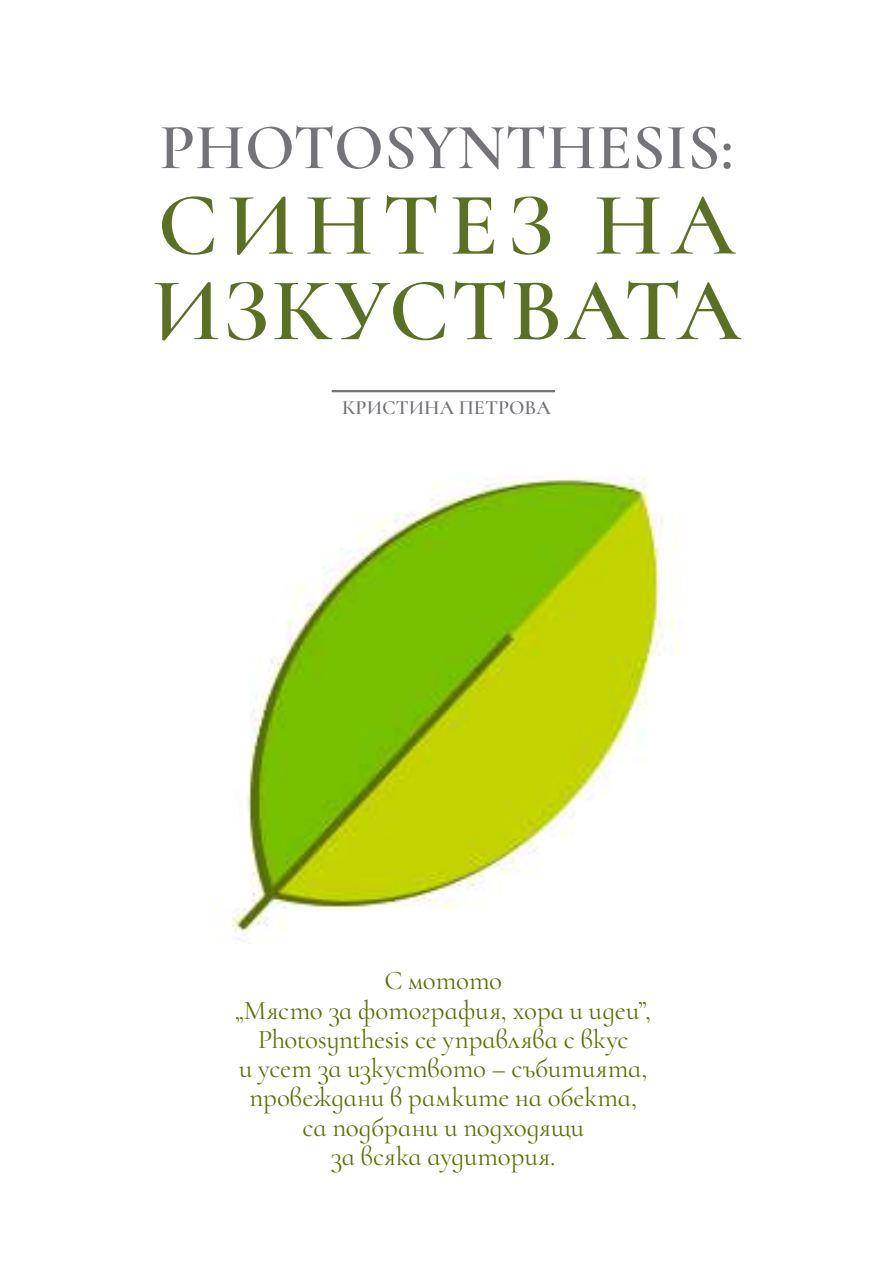
<style>
.page{position:relative;width:893px;height:1276px;background:#fff}
.page>*{position:absolute;margin:0;border:0;box-sizing:border-box;transform-origin:0 0}
.t1{font:600 90px/85.5px "Cormorant Infant";letter-spacing:.02em;color:#5c7023}
.t2{font:600 65.25px "Cormorant Infant";color:#757379}
.t3{font:27px/29.2px "Cormorant Infant";color:#5c6f00;text-align:center}
.t4{font:600 20.25px "Cormorant Infant";color:#757379}
</style>
<div class="page">
<img style="left:215px;top:475px;width:464px;height:469px">
<hr style="left:332px;top:390px;width:223px;height:2px;background:#757379">
<h2 class="t2" style="left:159px;top:107px;width:576px">PHOTOSYNTHESIS:</h2>
<h1 class="t1" style="left:152px;top:181px;width:590px">СИНТЕЗ НА<br>ИЗКУСТВАТА</h1>
<p class="t4" style="left:342px;top:395px;width:210px">КРИСТИНА ПЕТРОВА</p>
<p class="t3" style="left:235px;top:966px;width:417px">С мотото<br>„Място за фотография, хора и идеи”,<br>Photosynthesis се управлява с вкус<br>и усет за изкуството – събитията, провеждани в рамките на обекта, са подбрани и подходящи<br>за всяка аудитория.</p>
</div>
